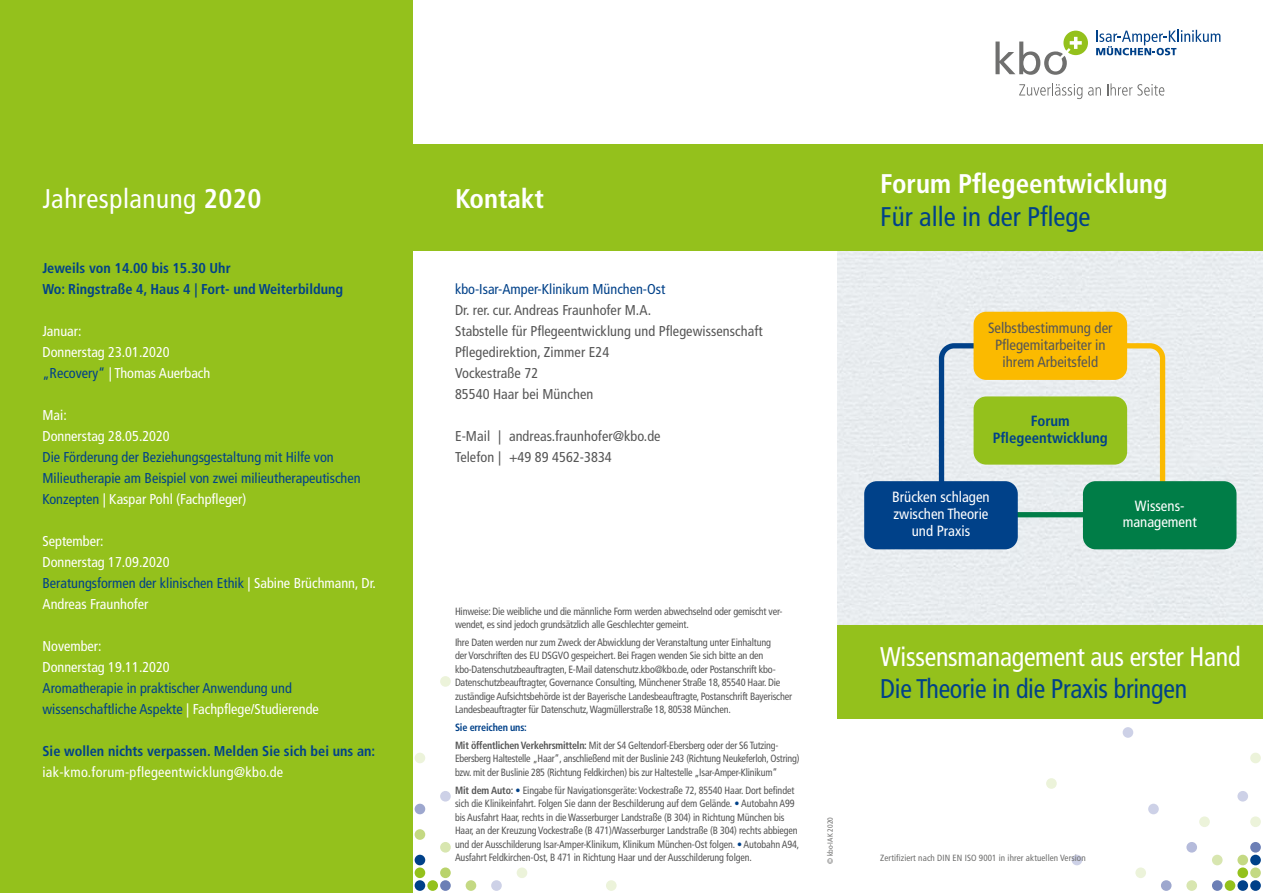
<style>
.page{position:relative;width:1263px;height:893px;background:#fff}
.page>*{position:absolute;margin:0;border:0;box-sizing:border-box;transform-origin:0 0}
.t1{font:condensed 27px "Frutiger LT Com";letter-spacing:-.01em;color:#fff;scale:.96 1}
.t2{font:700 condensed 27px "Frutiger LT Com";color:#fff}
.t3{font:condensed 27px "Frutiger LT Com";letter-spacing:-.01em;color:#004189;scale:.96 1}
.t4{font:condensed 27px "Frutiger LT Com";letter-spacing:-.01em;color:#004189}
.t5{font:condensed 27px "Frutiger LT Com";letter-spacing:.02em;color:#fff}
.t6{font:condensed 14.85px/17px "Frutiger LT Com";color:#fff;text-align:center}
.t7{font:condensed 14.85px/17px "Frutiger LT Com";color:#565656;text-align:center}
.t8{font:700 condensed 14.85px/17px "Frutiger LT Com";color:#004189;text-align:center}
.t9{font:condensed 14.25px/21px "Frutiger LT Com";color:#004189}
.t10{font:condensed 14.25px/21px "Frutiger LT Com";color:#fff}
.t11{font:condensed 14.25px/21px "Frutiger LT Com";letter-spacing:.005em;color:#565656}
.t12{font:700 condensed 14.25px/21px "Frutiger LT Com";color:#004189}
.t13{font:condensed 14.25px "Frutiger LT Com";letter-spacing:.02em;color:#fff}
.t14{font:condensed 10.5px/13.5px "Frutiger LT Com";letter-spacing:-.02em;color:#565656;scale:.95 1}
.t15{font:condensed 10.5px/13.5px "Frutiger LT Com";letter-spacing:-.02em;color:#565656}
.t16{font:condensed 9px "Frutiger LT Com";letter-spacing:.01em;color:#6f6f6e}
.t17{font:condensed 7.5px "Frutiger LT Com";color:#6f6f6e}
.s1{font-weight:700}
.s2{color:#004189}
.s3{color:#fff}
.s4{font-weight:700;color:#004189}
</style>
<div class="page">
<div style="left:1046px;top:778px;width:11px;height:11px;background:#ecf3da;border-radius:50%"></div>
<div style="left:1071px;top:855px;width:11px;height:10px;background:#cdd1e7;border-radius:50%"></div>
<div style="left:1123px;top:727px;width:10px;height:11px;background:#cdd1e7;border-radius:50%"></div>
<div style="left:1135px;top:867px;width:11px;height:11px;background:#ecf3da;border-radius:50%"></div>
<div style="left:1148px;top:804px;width:11px;height:10px;background:#cdd1e7;border-radius:50%"></div>
<div style="left:1161px;top:880px;width:10px;height:11px;background:#9da7ce;border-radius:50%"></div>
<div style="left:1186px;top:880px;width:11px;height:11px;background:#d8e6b0;border-radius:50%"></div>
<div style="left:1186px;top:842px;width:11px;height:11px;background:#b5bbdb;border-radius:50%"></div>
<div style="left:1199px;top:816px;width:11px;height:11px;background:#ecf3da;border-radius:50%"></div>
<div style="left:1212px;top:880px;width:10px;height:11px;background:#6c7fb6;border-radius:50%"></div>
<div style="left:1212px;top:855px;width:10px;height:10px;background:#d8e6b0;border-radius:50%"></div>
<div style="left:1225px;top:880px;width:10px;height:11px;background:#94c11c;border-radius:50%"></div>
<div style="left:1237px;top:880px;width:11px;height:11px;background:#004189;border-radius:50%"></div>
<div style="left:1237px;top:867px;width:11px;height:11px;background:#94c11c;border-radius:50%"></div>
<div style="left:1237px;top:855px;width:11px;height:10px;background:#c4d983;border-radius:50%"></div>
<div style="left:1237px;top:791px;width:11px;height:10px;background:#cdd1e7;border-radius:50%"></div>
<div style="left:1250px;top:880px;width:11px;height:11px;background:#004189;border-radius:50%"></div>
<div style="left:1250px;top:867px;width:11px;height:11px;background:#c4d983;border-radius:50%"></div>
<div style="left:1250px;top:855px;width:11px;height:10px;background:#004189;border-radius:50%"></div>
<div style="left:1250px;top:842px;width:11px;height:11px;background:#6c7fb6;border-radius:50%"></div>
<div style="left:1250px;top:816px;width:11px;height:11px;background:#ecf3da;border-radius:50%"></div>
<div style="left:1250px;top:753px;width:11px;height:10px;background:#ecf3da;border-radius:50%"></div>
<div style="left:606px;top:880px;width:11px;height:11px;background:#ecf3da;border-radius:50%"></div>
<div style="left:491px;top:880px;width:11px;height:11px;background:#cdd1e7;border-radius:50%"></div>
<div style="left:466px;top:880px;width:10px;height:11px;background:#c4d983;border-radius:50%"></div>
<div style="left:440px;top:880px;width:11px;height:11px;background:#6c7fb6;border-radius:50%"></div>
<div style="left:427px;top:880px;width:11px;height:11px;background:#94c11c;border-radius:50%"></div>
<div style="left:415px;top:880px;width:10px;height:11px;background:#004189;border-radius:50%"></div>
<div style="left:517px;top:867px;width:10px;height:11px;background:#ecf3da;border-radius:50%"></div>
<div style="left:440px;top:867px;width:11px;height:11px;background:#b9d36b;border-radius:50%"></div>
<div style="left:415px;top:867px;width:10px;height:11px;background:#94c11c;border-radius:50%"></div>
<div style="left:415px;top:855px;width:10px;height:10px;background:#004189;border-radius:50%"></div>
<div style="left:440px;top:842px;width:11px;height:11px;background:#d8e6b0;border-radius:50%"></div>
<div style="left:415px;top:829px;width:10px;height:11px;background:#c4d983;border-radius:50%"></div>
<div style="left:415px;top:804px;width:10px;height:10px;background:#9da7ce;border-radius:50%"></div>
<div style="left:440px;top:791px;width:11px;height:10px;background:#cdd1e7;border-radius:50%"></div>
<div style="left:415px;top:753px;width:10px;height:10px;background:#ecf3da;border-radius:50%"></div>
<div style="left:440px;top:676px;width:11px;height:11px;background:#ecf3da;border-radius:50%"></div>
<div style="left:838px;top:251px;width:425px;height:374px;background:#e8edf0"></div>
<div style="left:838px;top:145px;width:425px;height:106px;background:#94c11c"></div>
<div style="left:838px;top:625px;width:425px;height:94px;background:#94c11c"></div>
<div style="left:0;top:0;width:412px;height:893px;background:#94c11c"></div>
<div style="left:412px;top:145px;width:426px;height:106px;background:#94c11c"></div>
<svg style="left:910px;top:341px;width:284px;height:179px;background:#dfe4e1"></svg>
<div style="left:973px;top:312px;width:154px;height:68px;background:#fbba00;border-radius:13px"></div>
<div style="left:973px;top:396px;width:154px;height:69px;background:#94c11c;border-radius:13px"></div>
<div style="left:864px;top:481px;width:154px;height:68px;background:#004189;border-radius:13px"></div>
<div style="left:1083px;top:481px;width:153px;height:68px;background:#007d47;border-radius:13px"></div>
<svg style="left:995px;top:31px;width:93px;height:44px"></svg>
<svg style="left:1096px;top:30px;width:124px;height:25px"></svg>
<svg style="left:1019px;top:83px;width:63px;height:16px"></svg>
<svg style="left:1088px;top:87px;width:13px;height:9px"></svg>
<svg style="left:1107px;top:83px;width:57px;height:13px"></svg>
<h1 class="t5" style="left:43px;top:183px;width:221px">Jahresplanung <span class="s1">2020</span></h1>
<h1 class="t2" style="left:455px;top:182px;width:91px">Kontakt</h1>
<h3 class="t12" style="left:43px;top:258px;width:302px">Jeweils von 14.00 bis 15.30 Uhr<br>Wo: Ringstraße 4, Haus 4 | Fort- und Weiterbildung</h3>
<h3 class="t10" style="left:43px;top:321px;width:169px">Januar:<br>Donnerstag 23.01.2020 <span class="s2">„Recovery“</span> | Thomas Auerbach</h3>
<h3 class="t10" style="left:43px;top:405px;width:129px">Mai:<br>Donnerstag 28.05.2020</h3>
<h3 class="t9" style="left:43px;top:447px;width:320px">Die Förderung der Beziehungsgestaltung mit Hilfe von<br>Milieutherapie am Beispiel von zwei milieutherapeutischen<br>Konzepten <span class="s3">| Kaspar Pohl (Fachpfleger)</span></h3>
<h3 class="t10" style="left:43px;top:531px;width:335px">September:<br>Donnerstag 17.09.2020<br><span class="s2">Beratungsformen der klinischen Ethik</span> | Sabine Brüchmann, Dr.<br>Andreas Fraunhofer</h3>
<h3 class="t10" style="left:43px;top:636px;width:129px">November:<br>Donnerstag 19.11.2020</h3>
<h3 class="t9" style="left:43px;top:678px;width:278px">Aromatherapie in praktischer Anwendung und wissenschaftliche Aspekte <span class="s3">| Fachpflege/Studierende</span></h3>
<h3 class="t12" style="left:43px;top:741px;width:334px">Sie wollen nichts verpassen. Melden Sie sich bei uns an:</h3>
<h3 class="t13" style="left:43px;top:764px;width:242px">iak-kmo.forum-pflegeentwicklung@kbo.de</h3>
<h3 class="t9" style="left:455px;top:279px;width:212px">kbo-Isar-Amper-Klinikum München-Ost</h3>
<h3 class="t11" style="left:455px;top:300px;width:309px">Dr. rer. cur. Andreas Fraunhofer M.A.<br>Stabstelle für Pflegeentwicklung und Pflegewissenschaft Pflegedirektion, Zimmer E24<br>Vockestraße 72<br>85540 Haar bei München</h3>
<h3 class="t11" style="left:455px;top:426px;width:207px">E-Mail | andreas.fraunhofer@kbo.de<br>Telefon | +49 89 4562-3834</h3>
<p class="t15" style="left:455px;top:604px;width:328px">Hinweise: Die weibliche und die männliche Form werden abwechselnd oder gemischt ver&shy;wendet, es sind jedoch grundsätzlich alle Geschlechter gemeint.</p>
<p class="t15" style="left:455px;top:635px;width:339px">Ihre Daten werden nur zum Zweck der Abwicklung der Veranstaltung unter Einhaltung<br>der Vorschriften des EU DSGVO gespeichert. Bei Fragen wenden Sie sich bitte an den kbo-Datenschutzbeauftragten, E-Mail datenschutz.kbo@kbo.de, oder Postanschrift kbo-Datenschutzbeauftragter, Governance Consulting, Münchener Straße 18, 85540 Haar. Die zuständige Aufsichtsbehörde ist der Bayerische Landesbeauftragte, Postanschrift Bayerischer Landesbeauftragter für Datenschutz, Wagmüllerstraße 18, 80538 München.</p>
<p class="t14" style="left:455px;top:719px;width:342px;line-height:17.7px"><span class="s4">Sie erreichen uns:<br></span><span class="s1">Mit öffentlichen Verkehrsmitteln:</span> Mit der S4 Geltendorf-Ebersberg oder der S6 Tutzing-</p>
<p class="t14" style="left:455px;top:752px;width:364px">Ebersberg Haltestelle „Haar“, anschließend mit der Buslinie 243 (Richtung Neukeferloh, Ostring) bzw. mit der Buslinie 285 (Richtung Feldkirchen) bis zur Haltestelle „Isar-Amper-Klinikum“</p>
<p class="t14" style="left:455px;top:783px;width:364px"><span class="s1">Mit dem Auto:</span> <span class="s2">•</span> Eingabe für Navigationsgeräte: Vockestraße 72, 85540 Haar. Dort befindet sich die Klinikeinfahrt. Folgen Sie dann der Beschilderung auf dem Gelände. <span class="s2">•</span> Autobahn A99 bis Ausfahrt Haar, rechts in die Wasserburger Landstraße (B 304) in Richtung München bis Haar, an der Kreuzung Vockestraße (B 471)/Wasserburger Landstraße (B 304) rechts abbiegen und der Ausschilderung Isar-Amper-Klinikum, Klinikum München-Ost folgen. <span class="s2">•</span> Autobahn A94, Ausfahrt Feldkirchen-Ost, B 471 in Richtung Haar und der Ausschilderung folgen.</p>
<p class="t17" style="left:826px;top:864px;width:48px;rotate:-90deg">© kbo-IAK 2020</p>
<h1 class="t2" style="left:880px;top:167px;width:289px">Forum Pflegeentwicklung</h1>
<h1 class="t4" style="left:880px;top:200px;width:212px">Für alle in der Pflege</h1>
<h2 class="t7" style="left:988px;top:319px;width:126px">Selbstbestimmung der<br>Pflegemitarbeiter in ihrem Arbeitsfeld</h2>
<h2 class="t8" style="left:993px;top:412px;width:116px">Forum<br>Pflegeentwicklung</h2>
<h2 class="t6" style="left:892px;top:489px;width:99px">Brücken schlagen zwischen Theorie und Praxis</h2>
<h2 class="t6" style="left:1123px;top:497px;width:75px">Wissens&shy;management</h2>
<h1 class="t1" style="left:880px;top:640px;width:377px">Wissensmanagement aus erster Hand</h1>
<h1 class="t3" style="left:880px;top:673px;width:321px">Die Theorie in die Praxis bringen</h1>
<p class="t16" style="left:880px;top:853px;width:207px">Zertifiziert nach DIN EN ISO 9001 in ihrer aktuellen Version</p>
</div>
